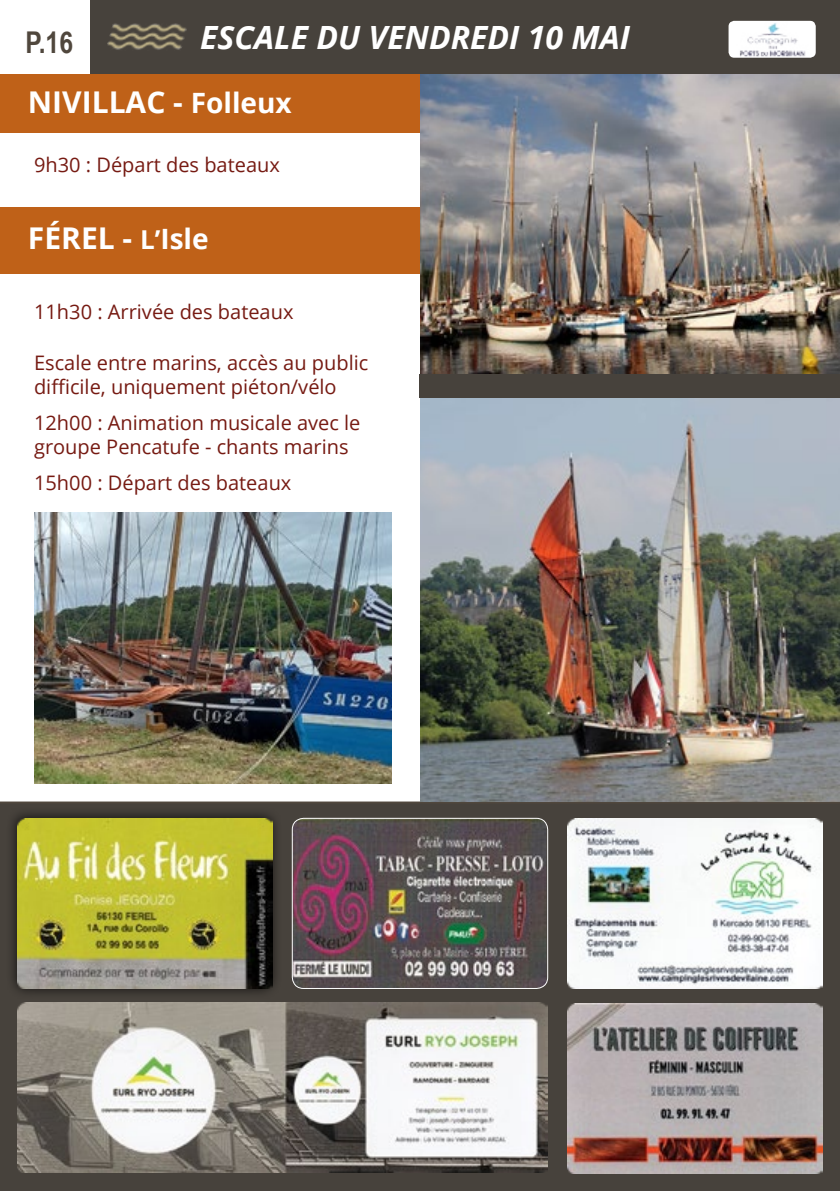
<style>
.page{position:relative;width:840px;height:1191px;background:#fff}
.page>*{position:absolute;margin:0;border:0;box-sizing:border-box;transform-origin:0 0}
.t1{font:italic 700 32px "Open Sans";color:#fff}
.t2{font:700 30px "Open Sans";color:#fff}
.t3{font:700 30px "Arial Narrow";color:#50473d}
.t4{font:20px/24px "Open Sans";color:#761a12}
.s1{font-size:28px}
.s2{font-size:26px}
</style>
<div class="page">
<div style="left:0;top:801px;width:839px;height:390px;background:#47423c"></div>
<div style="left:90px;top:0;width:749px;height:74px;background:#47423c"></div>
<div style="left:0;top:74px;width:419px;height:59px;background:#bf6118"></div>
<img style="left:107px;top:23px;width:80px;height:27px">
<div style="left:0;top:207px;width:419px;height:67px;background:#bf6118"></div>
<img style="left:567px;top:1003px;width:255px;height:171px">
<img style="left:17px;top:1002px;width:530px;height:170px">
<img style="left:420px;top:74px;width:419px;height:300px">
<img style="left:420px;top:397px;width:419px;height:404px">
<div style="left:419px;top:374px;width:420px;height:23px;background:#47423c"></div>
<img style="left:34px;top:513px;width:357px;height:270px">
<img style="left:567px;top:818px;width:255px;height:170px">
<img style="left:292px;top:818px;width:254px;height:170px">
<div style="left:291px;top:818px;width:257px;height:171px;border:1px solid #fff;border-radius:11px"></div>
<div style="left:6px;top:806px;width:276px;height:192px;background:#000;opacity:.75"></div>
<img style="left:17px;top:818px;width:255px;height:170px">
<img style="left:728px;top:21px;width:87px;height:37px">
<h2 class="t3" style="left:26px;top:20px;width:49px">P.16</h2>
<h1 class="t1" style="left:200px;top:15px;width:431px">ESCALE DU VENDREDI 10 MAI</h1>
<h2 class="t2" style="left:28px;top:81px;width:265px">NIVILLAC - <span class="s1">Folleux</span></h2>
<p class="t4" style="left:34px;top:152px;width:247px">9h30 : Départ des bateaux</p>
<h2 class="t2" style="left:28px;top:217px;width:182px">FÉREL - <span class="s2">L’</span><span class="s1">Isle</span></h2>
<p class="t4" style="left:34px;top:299px;width:261px">11h30 : Arrivée des bateaux</p>
<p class="t4" style="left:34px;top:350px;width:335px">Escale entre marins, accès au public difficile, uniquement piéton/vélo</p>
<p class="t4" style="left:34px;top:410px;width:328px">12h00 : Animation musicale avec le groupe Pencatufe - chants marins</p>
<p class="t4" style="left:34px;top:470px;width:259px">15h00 : Départ des bateaux</p>
</div>
